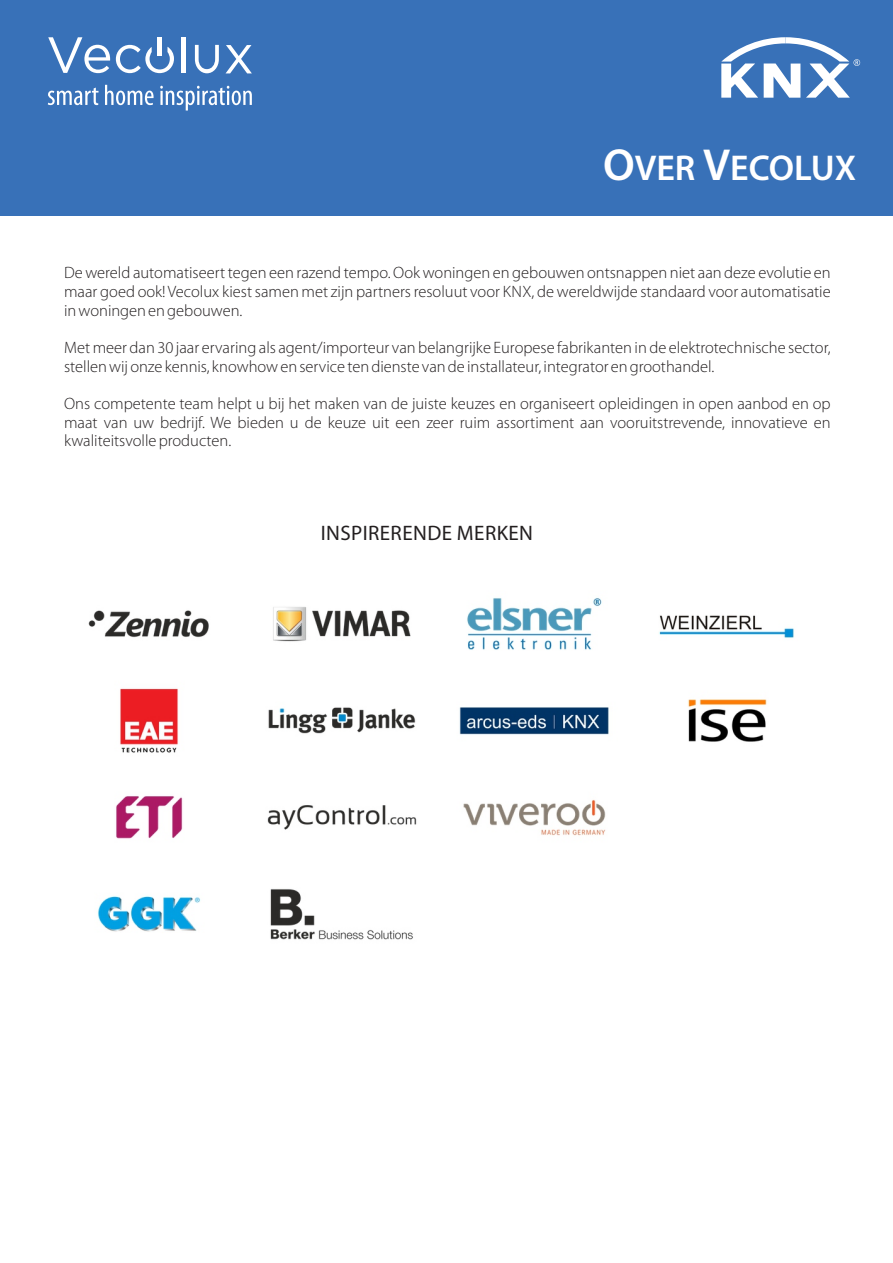
<style>
.page{position:relative;width:893px;height:1263px;background:#fff}
.page>*{position:absolute;margin:0;border:0;box-sizing:border-box;transform-origin:0 0}
.t1{font:600 36px "Myriad Pro";color:#fff}
.t2{font:21px "Myriad Pro";letter-spacing:.02em;color:#231f20}
.t3{font:300 16.5px/18.8px "Myriad Pro";color:#231f20;text-align:justify}
.s1{font-size:45px}
</style>
<div class="page">
<div style="left:0;top:0;width:893px;height:215px;background:#3871b8"></div>
<svg style="left:48px;top:88px;width:51px;height:17px"></svg>
<svg style="left:105px;top:85px;width:49px;height:20px"></svg>
<svg style="left:160px;top:86px;width:92px;height:25px"></svg>
<svg style="left:48px;top:37px;width:62px;height:36px"></svg>
<svg style="left:116px;top:45px;width:58px;height:28px"></svg>
<hr style="left:182px;top:37px;width:4px;height:36px;background:#fff">
<svg style="left:195px;top:45px;width:24px;height:28px"></svg>
<svg style="left:226px;top:45px;width:26px;height:28px"></svg>
<hr style="left:158px;top:37px;width:4px;height:19px;background:#fff">
<svg style="left:721px;top:37px;width:139px;height:61px"></svg>
<img style="left:88px;top:597px;width:706px;height:343px">
<h1 class="t1" style="left:603px;top:153px;width:255px"><span class="s1">O</span>VER <span class="s1">V</span>ECOLUX</h1>
<p class="t3" style="left:64px;top:265px;width:768px">De wereld automatiseert tegen een razend tempo. Ook woningen en gebouwen ontsnappen niet aan deze evolutie en maar goed ook! Vecolux kiest samen met zijn partners resoluut voor KNX, de wereldwijde standaard voor automatisatie in woningen en gebouwen.</p>
<p class="t3" style="left:64px;top:339px;width:768px">Met meer dan 30 jaar ervaring als agent/importeur van belangrijke Europese fabrikanten in de elektrotechnische sector, stellen wij onze kennis, knowhow en service ten dienste van de installateur, integrator en groothandel.</p>
<p class="t3" style="left:64px;top:396px;width:768px">Ons competente team helpt u bij het maken van de juiste keuzes en organiseert opleidingen in open aanbod en op maat van uw bedrijf. We bieden u de keuze uit een zeer ruim assortiment aan vooruitstrevende, innovatieve en kwaliteitsvolle producten.</p>
<p class="t2" style="left:321px;top:524px;width:214px">INSPIRERENDE MERKEN</p>
</div>
